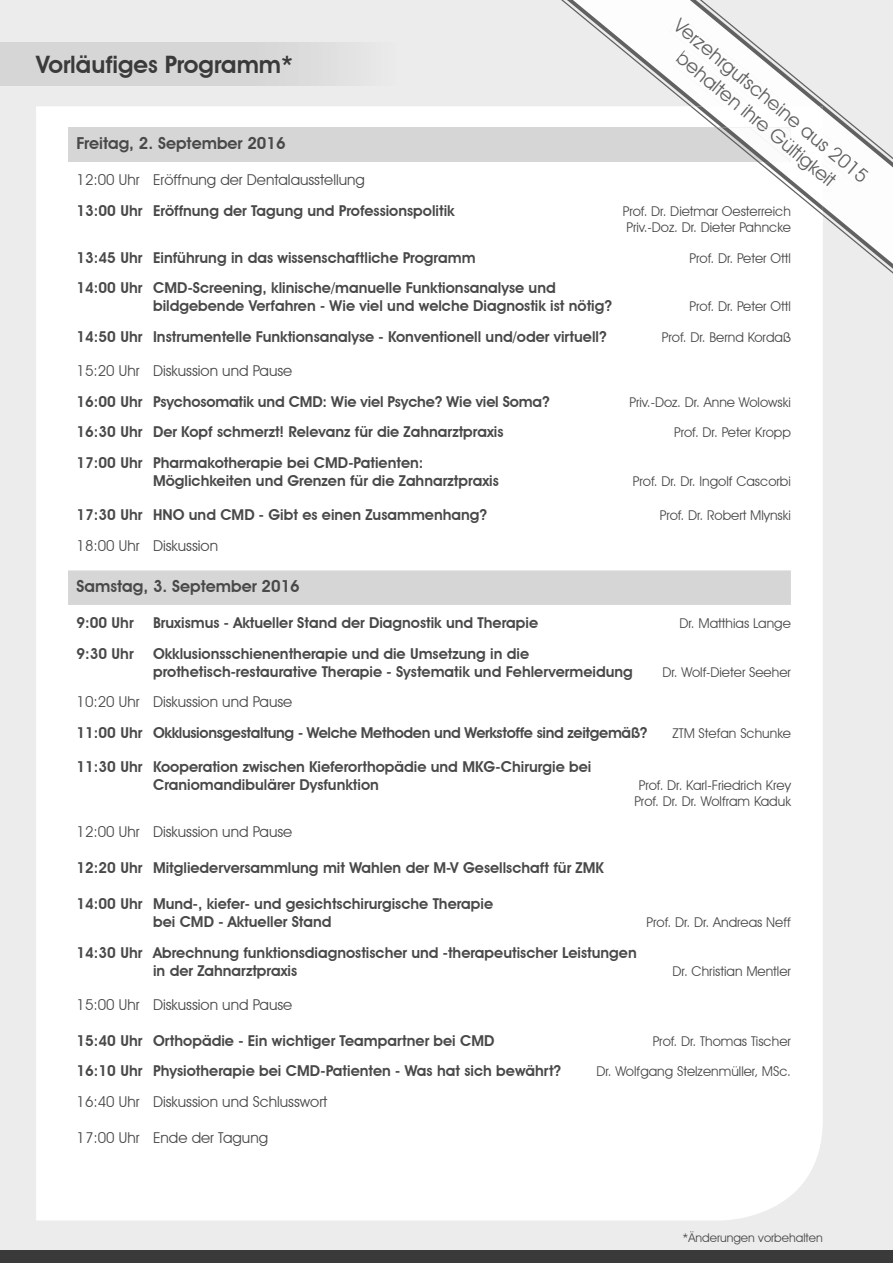
<style>
.page{position:relative;width:893px;height:1263px;background:#ececec}
.page>*{position:absolute;margin:0;border:0;box-sizing:border-box;transform-origin:0 0}
.t1{font:600 24px "Avant Garde IT Cby BT";color:#3a3a3a}
.t2{font:19.5px/23.5px "Avant Garde IT Cby BT";color:#616161;text-align:center}
.t3{font:600 16.5px "Avant Garde IT Cby BT";color:#494949}
.t4{font:600 15px/18px "Avant Garde IT Cby BT";color:#494949}
.t5{font:15px "Avant Garde IT Cby BT";color:#494949}
.t6{font:600 15px "Avant Garde IT Cby BT";letter-spacing:-.02em;color:#494949}
.t7{font:13.5px/16.2px "Avant Garde IT Cby BT";color:#494949}
.t8{font:12px "Avant Garde IT Cby BT";color:#494949}
</style>
<div class="page">
<div style="left:0;top:43px;width:419px;height:42px;background:linear-gradient(to right,#d0d0d0,#e4e4e4)"></div>
<div style="left:36px;top:106px;width:787px;height:1114px;background:#fff"></div>
<div style="left:0;top:1250px;width:893px;height:13px;background:#3a3a3a"></div>
<div style="left:68px;top:128px;width:723px;height:34px;background:#d6d6d6"></div>
<div style="left:68px;top:570px;width:723px;height:35px;background:#d6d6d6"></div>
<svg style="left:551px;top:0;width:342px;height:274px"></svg>
<h2 class="t2" style="left:684px;top:14px;width:246px;rotate:39deg">Verzehrgutscheine aus 2015 behalten ihre Gültigkeit</h2>
<h1 class="t1" style="left:36px;top:50px;width:259px">Vorläufiges Programm*</h1>
<p class="t3" style="left:77px;top:134px;width:211px">Freitag, 2. September 2016</p>
<p class="t5" style="left:77px;top:171px;width:290px">12:00 Uhr Eröffnung der Dentalausstellung</p>
<p class="t4" style="left:77px;top:202px;width:380px">13:00 Uhr Eröffnung der Tagung und Professionspolitik</p>
<p class="t7" style="left:623px;top:203px;width:170px">Prof. Dr. Dietmar Oesterreich<br>Priv.-Doz. Dr. Dieter Pahncke</p>
<p class="t4" style="left:77px;top:248px;width:401px">13:45 Uhr Einführung in das wissenschaftliche Programm</p>
<p class="t7" style="left:689px;top:250px;width:103px">Prof. Dr. Peter Ottl</p>
<p class="t4" style="left:153px;top:279px;width:460px;text-indent:-77px">14:00 Uhr CMD-Screening, klinische/manuelle Funktionsanalyse und bildgebende Verfahren - Wie viel und welche Diagnostik ist nötig?</p>
<p class="t7" style="left:689px;top:298px;width:103px">Prof. Dr. Peter Ottl</p>
<p class="t4" style="left:77px;top:328px;width:532px">14:50 Uhr Instrumentelle Funktionsanalyse - Konventionell und/oder virtuell?</p>
<p class="t7" style="left:662px;top:329px;width:131px">Prof. Dr. Bernd Kordaß</p>
<p class="t5" style="left:77px;top:362px;width:217px">15:20 Uhr Diskussion und Pause</p>
<p class="t4" style="left:77px;top:392px;width:475px">16:00 Uhr Psychosomatik und CMD: Wie viel Psyche? Wie viel Soma?</p>
<p class="t7" style="left:629px;top:394px;width:163px">Priv.-Doz. Dr. Anne Wolowski</p>
<p class="t4" style="left:77px;top:423px;width:428px">16:30 Uhr Der Kopf schmerzt! Relevanz für die Zahnarztpraxis</p>
<p class="t7" style="left:674px;top:424px;width:118px">Prof. Dr. Peter Kropp</p>
<p class="t4" style="left:153px;top:454px;width:347px;text-indent:-77px">17:00 Uhr Pharmakotherapie bei CMD-Patienten:<br>Möglichkeiten und Grenzen für die Zahnarztpraxis</p>
<p class="t7" style="left:633px;top:473px;width:159px">Prof. Dr. Dr. Ingolf Cascorbi</p>
<p class="t4" style="left:77px;top:506px;width:412px">17:30 Uhr HNO und CMD - Gibt es einen Zusammenhang?</p>
<p class="t7" style="left:660px;top:507px;width:133px">Prof. Dr. Robert Mlynski</p>
<p class="t5" style="left:77px;top:536px;width:143px">18:00 Uhr Diskussion</p>
<p class="t3" style="left:77px;top:576px;width:225px">Samstag, 3. September 2016</p>
<p class="t4" style="left:77px;top:614px;width:59px">9:00 Uhr</p>
<p class="t4" style="left:153px;top:614px;width:387px">Bruxismus - Aktueller Stand der Diagnostik und Therapie</p>
<p class="t7" style="left:679px;top:615px;width:113px">Dr. Matthias Lange</p>
<p class="t4" style="left:77px;top:644px;width:59px">9:30 Uhr</p>
<p class="t4" style="left:153px;top:644px;width:481px">Okklusionsschienentherapie und die Umsetzung in die prothetisch-restaurative Therapie - Systematik und Fehlervermeidung</p>
<p class="t7" style="left:663px;top:664px;width:130px">Dr. Wolf-Dieter Seeher</p>
<p class="t5" style="left:77px;top:693px;width:217px">10:20 Uhr Diskussion und Pause</p>
<p class="t6" style="left:77px;top:724px;width:572px">11:00 Uhr Okklusionsgestaltung - Welche Methoden und Werkstoffe sind zeitgemäß?</p>
<p class="t7" style="left:672px;top:725px;width:120px">ZTM Stefan Schunke</p>
<p class="t4" style="left:153px;top:758px;width:440px;text-indent:-77px">11:30 Uhr Kooperation zwischen Kieferorthopädie und MKG-Chirurgie bei<br>Craniomandibulärer Dysfunktion</p>
<p class="t7" style="left:634px;top:777px;width:158px;text-align:center">Prof. Dr. Karl-Friedrich Krey<br>Prof. Dr. Dr. Wolfram Kaduk</p>
<p class="t5" style="left:77px;top:822px;width:217px">12:00 Uhr Diskussion und Pause</p>
<p class="t4" style="left:77px;top:859px;width:529px">12:20 Uhr Mitgliederversammlung mit Wahlen der M-V Gesellschaft für ZMK</p>
<p class="t4" style="left:153px;top:895px;width:342px;text-indent:-77px">14:00 Uhr Mund-, kiefer- und gesichtschirurgische Therapie bei CMD - Aktueller Stand</p>
<p class="t4" style="left:153px;top:943px;width:485px;text-indent:-77px">14:30 Uhr Abrechnung funktionsdiagnostischer und -therapeutischer Leistungen in der Zahnarztpraxis</p>
<p class="t7" style="left:647px;top:914px;width:146px">Prof. Dr. Dr. Andreas Neff</p>
<p class="t7" style="left:673px;top:962px;width:120px">Dr. Christian Mentler</p>
<p class="t5" style="left:77px;top:995px;width:217px">15:00 Uhr Diskussion und Pause</p>
<p class="t4" style="left:77px;top:1031px;width:419px">15:40 Uhr Orthopädie - Ein wichtiger Teampartner bei CMD</p>
<p class="t7" style="left:653px;top:1033px;width:140px">Prof. Dr. Thomas Tischer</p>
<p class="t4" style="left:77px;top:1062px;width:486px">16:10 Uhr Physiotherapie bei CMD-Patienten - Was hat sich bewährt?</p>
<p class="t7" style="left:596px;top:1063px;width:196px">Dr. Wolfgang Stelzenmüller, MSc.</p>
<p class="t5" style="left:77px;top:1092px;width:252px">16:40 Uhr Diskussion und Schlusswort</p>
<p class="t5" style="left:77px;top:1128px;width:193px">17:00 Uhr Ende der Tagung</p>
<p class="t8" style="left:682px;top:1230px;width:142px">*Änderungen vorbehalten</p>
</div>
